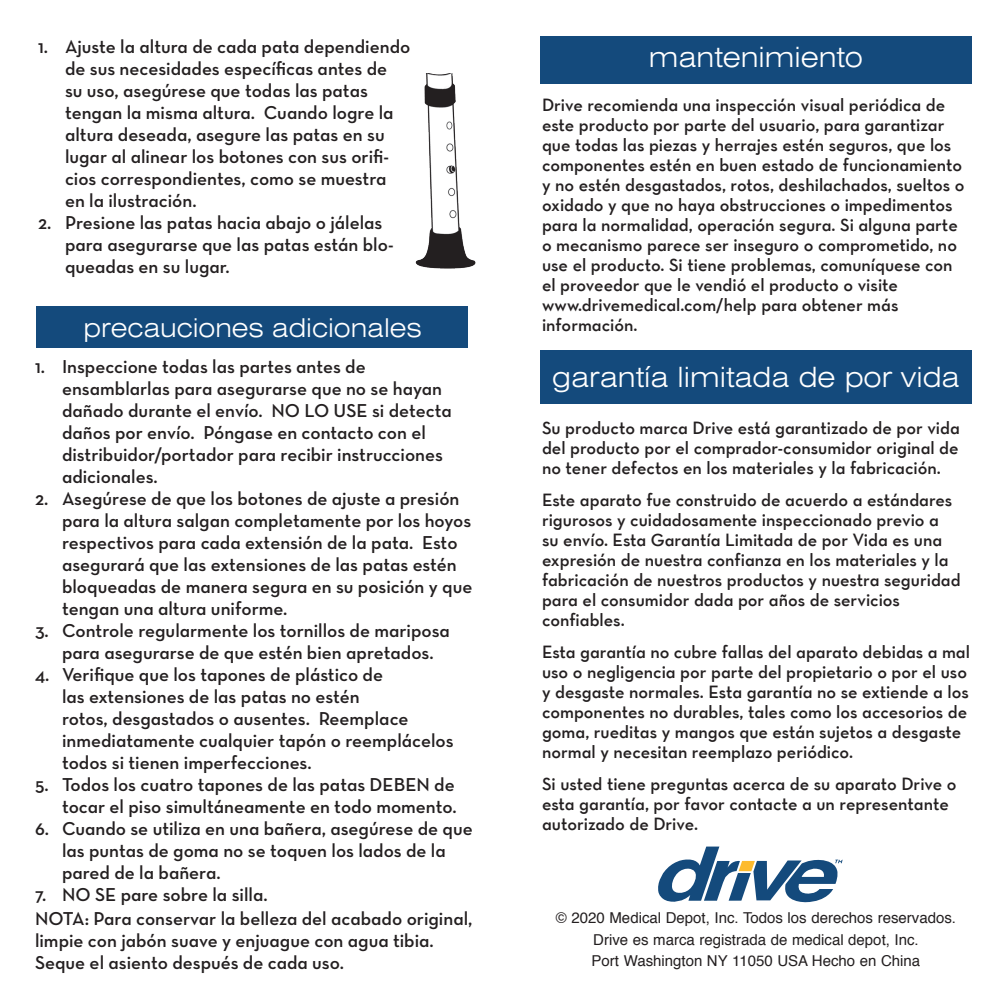
<style>
.page{position:relative;width:1008px;height:1008px;background:#fff}
.page>*{position:absolute;margin:0;border:0;box-sizing:border-box;transform-origin:0 0}
.t1{font:300 expanded 28px "Swiss 721 BT";color:#fff}
.t2{font:300 expanded 26px "Swiss 721 BT";color:#fff}
.t3{font:19px/22px "Neutraface Text Demi Alt";color:#231f20}
.Copy_of_Normal{font:18px/20px "Neutraface Text TT Demi Alt";color:#231f20}
.t4{font:15px "Helvetica";color:#231f20}
</style>
<div class="page">
<div style="left:36px;top:307px;width:432px;height:41px;background:#144a7c"></div>
<img style="left:415px;top:74px;width:61px;height:195px">
<div style="left:540px;top:350px;width:432px;height:54px;background:#144a7c"></div>
<svg style="left:658px;top:847px;width:185px;height:55px"></svg>
<div style="left:540px;top:36px;width:432px;height:48px;background:#144a7c"></div>
<p class="t3" style="left:65px;top:35px;width:347px;text-indent:-27px">1. Ajuste la altura de cada pata dependiendo de sus necesidades específicas antes de<br>su uso, asegúrese que todas las patas tengan la misma altura. Cuando logre la altura deseada, asegure las patas en su lugar al alinear los botones con sus orifi&shy;cios correspondientes, como se muestra en la ilustración.</p>
<p class="t3" style="left:65px;top:211px;width:330px;text-indent:-27px">2. Presione las patas hacia abajo o jálelas para asegurarse que las patas están blo&shy;queadas en su lugar.</p>
<p class="t2" style="left:84px;top:313px;width:339px">precauciones adicionales</p>
<p class="t3" style="left:62px;top:356px;width:391px;text-indent:-27px">1. Inspeccione todas las partes antes de ensamblarlas para asegurarse que no se hayan dañado durante el envío. NO LO USE si detecta daños por envío. Póngase en contacto con el distribuidor/portador para recibir instrucciones adicionales.</p>
<p class="t3" style="left:62px;top:488px;width:412px;text-indent:-27px">2. Asegúrese de que los botones de ajuste a presión para la altura salgan completamente por los hoyos respectivos para cada extensión de la pata. Esto asegurará que las extensiones de las patas estén bloqueadas de manera segura en su posición y que tengan una altura uniforme.</p>
<p class="t3" style="left:35px;top:620px;width:416px;text-align:center">3. Controle regularmente los tornillos de mariposa para asegurarse de que estén bien apretados.</p>
<p class="t3" style="left:62px;top:664px;width:393px;text-indent:-27px">4. Verifique que los tapones de plástico de<br>las extensiones de las patas no estén<br>rotos, desgastados o ausentes. Reemplace inmediatamente cualquier tapón o reemplácelos todos si tienen imperfecciones.</p>
<p class="t3" style="left:35px;top:774px;width:423px;text-align:right">5. Todos los cuatro tapones de las patas DEBEN de tocar el piso simultáneamente en todo momento.</p>
<p class="t3" style="left:62px;top:818px;width:412px;text-indent:-27px">6. Cuando se utiliza en una bañera, asegúrese de que las puntas de goma no se toquen los lados de la pared de la bañera.</p>
<p class="t3" style="left:35px;top:884px;width:234px">7. NO SE pare sobre la silla.</p>
<p class="t3" style="left:35px;top:908px;width:439px">NOTA: Para conservar la belleza del acabado original, limpie con jabón suave y enjuague con agua tibia.<br>Seque el asiento después de cada uso.</p>
<p class="t1" style="left:649px;top:41px;width:216px">mantenimiento</p>
<p class="Copy_of_Normal" style="left:542px;top:95px;width:424px">Drive recomienda una inspección visual periódica de este producto por parte del usuario, para garantizar que todas las piezas y herrajes estén seguros, que los componentes estén en buen estado de funcionamiento y no estén desgastados, rotos, deshilachados, sueltos o oxidado y que no haya obstrucciones o impedimentos para la normalidad, operación segura. Si alguna parte o mecanismo parece ser inseguro o comprometido, no use el producto. Si tiene problemas, comuníquese con el proveedor que le vendió el producto o visite www.drivemedical.com/help para obtener más información.</p>
<p class="t1" style="left:552px;top:360px;width:409px">garantía limitada de por vida</p>
<p class="Copy_of_Normal" style="left:542px;top:418px;width:419px;text-align:justify">Su producto marca Drive está garantizado de por vida del producto por el comprador--consumidor original de no tener defectos en los materiales y la fabricación.</p>
<p class="Copy_of_Normal" style="left:542px;top:490px;width:420px">Este aparato fue construido de acuerdo a estándares rigurosos y cuidadosamente inspeccionado previo a<br>su envío. Esta Garantía Limitada de por Vida es una expresión de nuestra confianza en los materiales y la fabricación de nuestros productos y nuestra seguridad para el consumidor dada por años de servicios confiables.</p>
<p class="Copy_of_Normal" style="left:542px;top:642px;width:430px">Esta garantía no cubre fallas del aparato debidas a mal uso o negligencia por parte del propietario o por el uso y desgaste normales. Esta garantía no se extiende a los componentes no durables, tales como los accesorios de goma, rueditas y mangos que están sujetos a desgaste normal y necesitan reemplazo periódico.</p>
<p class="Copy_of_Normal" style="left:542px;top:774px;width:416px">Si usted tiene preguntas acerca de su aparato Drive o esta garantía, por favor contacte a un representante autorizado de Drive.</p>
<p class="t4" style="left:556px;top:907px;width:402px">© 2020 Medical Depot, Inc. Todos los derechos reservados.</p>
<p class="t4" style="left:593px;top:928px;width:327px">Drive es marca registrada de medical depot, Inc.</p>
<p class="t4" style="left:592px;top:949px;width:330px">Port Washington NY 11050 USA Hecho en China</p>
</div>
